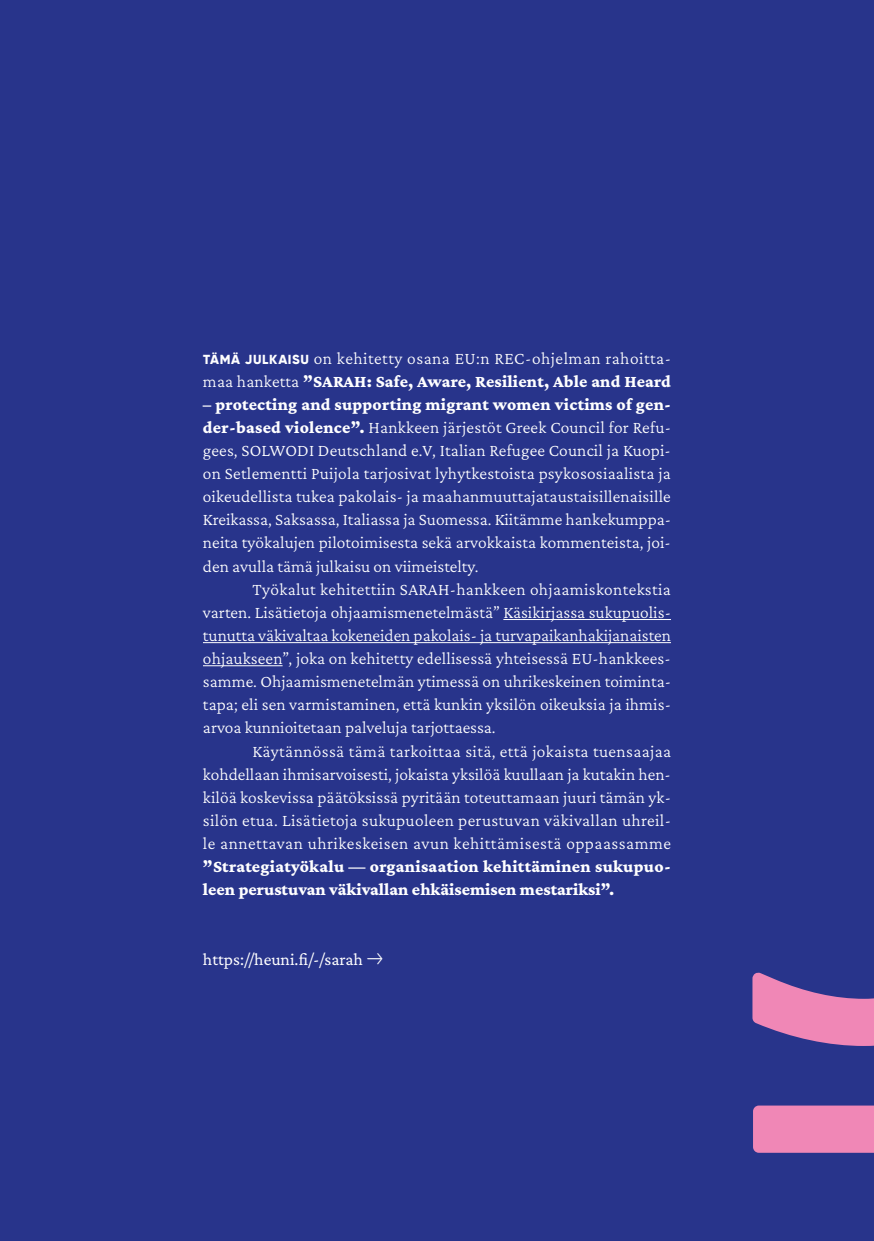
<style>
.page{position:relative;width:874px;height:1241px;background:#fff}
.page>*{position:absolute;margin:0;border:0;box-sizing:border-box;transform-origin:0 0}
.t1{font:300 17.5px/23.1px "Crimson Pro";letter-spacing:.005em;color:#fff;text-align:justify}
.t2{font:300 17.5px/23.1px "Crimson Pro";letter-spacing:.03em;color:#fff}
.t3{font:800 17.5px/23.1px "Crimson Pro";color:#fff}
.t4{font:17.5px "Crimson Pro";color:#fff}
.s1{font-family:"Gilroy";font-weight:800;font-size:13.12px}
.s2{font-weight:800}
</style>
<div class="page">
<div style="left:0;top:0;width:873px;height:1240px;background:#28348b"></div>
<svg style="left:752px;top:972px;width:121px;height:74px"></svg>
<div style="left:753px;top:1105px;width:120px;height:48px;background:#f087b6"></div>
<hr style="left:503px;top:619px;width:167px;height:1px;background:#fff">
<hr style="left:203px;top:642px;width:467px;height:1px;background:#fff">
<hr style="left:203px;top:665px;width:79px;height:1px;background:#fff">
<p class="t2" style="left:203px;top:346px;width:469px"><span class="s1">TÄMÄ JULKAISU</span> on kehitetty osana EU:n REC-ohjelman rahoitta&shy;maa hanketta <span class="s2">”SARAH: Safe, Aware, Resilient, Able and Heard</span></p>
<p class="t1" style="left:203px;top:392px;width:469px"><span class="s2">– protecting and supporting migrant women victims of gen&shy;der-based violence”.</span> Hankkeen järjestöt Greek Council for Refu&shy;gees, SOLWODI Deutschland e.V, Italian Refugee Council ja Kuopi&shy;on Setlementti Puijola tarjosivat lyhytkestoista psykososiaalista ja oikeudellista tukea pakolais- ja maahanmuuttajataustaisillenaisille Kreikassa, Saksassa, Italiassa ja Suomessa. Kiitämme hankekumppa&shy;neita työkalujen pilotoimisesta sekä arvokkaista kommenteista, joi&shy;den avulla tämä julkaisu on viimeistelty.</p>
<p class="t1" style="left:203px;top:577px;width:469px;text-indent:50px">Työkalut kehitettiin SARAH-hankkeen ohjaamiskontekstia varten. Lisätietoja ohjaamismenetelmästä” Käsikirjassa sukupuolis&shy;tunutta väkivaltaa kokeneiden pakolais- ja turvapaikanhakijanaisten ohjaukseen”, joka on kehitetty edellisessä yhteisessä EU-hankkees&shy;samme. Ohjaamismenetelmän ytimessä on uhrikeskeinen toiminta&shy;tapa; eli sen varmistaminen, että kunkin yksilön oikeuksia ja ihmis&shy;arvoa kunnioitetaan palveluja tarjottaessa.</p>
<p class="t1" style="left:203px;top:738px;width:469px;text-indent:50px">Käytännössä tämä tarkoittaa sitä, että jokaista tuensaajaa kohdellaan ihmisarvoisesti, jokaista yksilöä kuullaan ja kutakin hen&shy;kilöä koskevissa päätöksissä pyritään toteuttamaan juuri tämän yk&shy;silön etua. Lisätietoja sukupuoleen perustuvan väkivallan uhreil&shy;le annettavan uhrikeskeisen avun kehittämisestä oppaassamme</p>
<p class="t3" style="left:203px;top:854px;width:469px">”Strategiatyökalu — organisaation kehittäminen sukupuo&shy;leen perustuvan väkivallan ehkäisemisen mestariksi”.</p>
<p class="t4" style="left:203px;top:947px;width:161px">https://heuni.fi/-/sarah</p>
</div>
